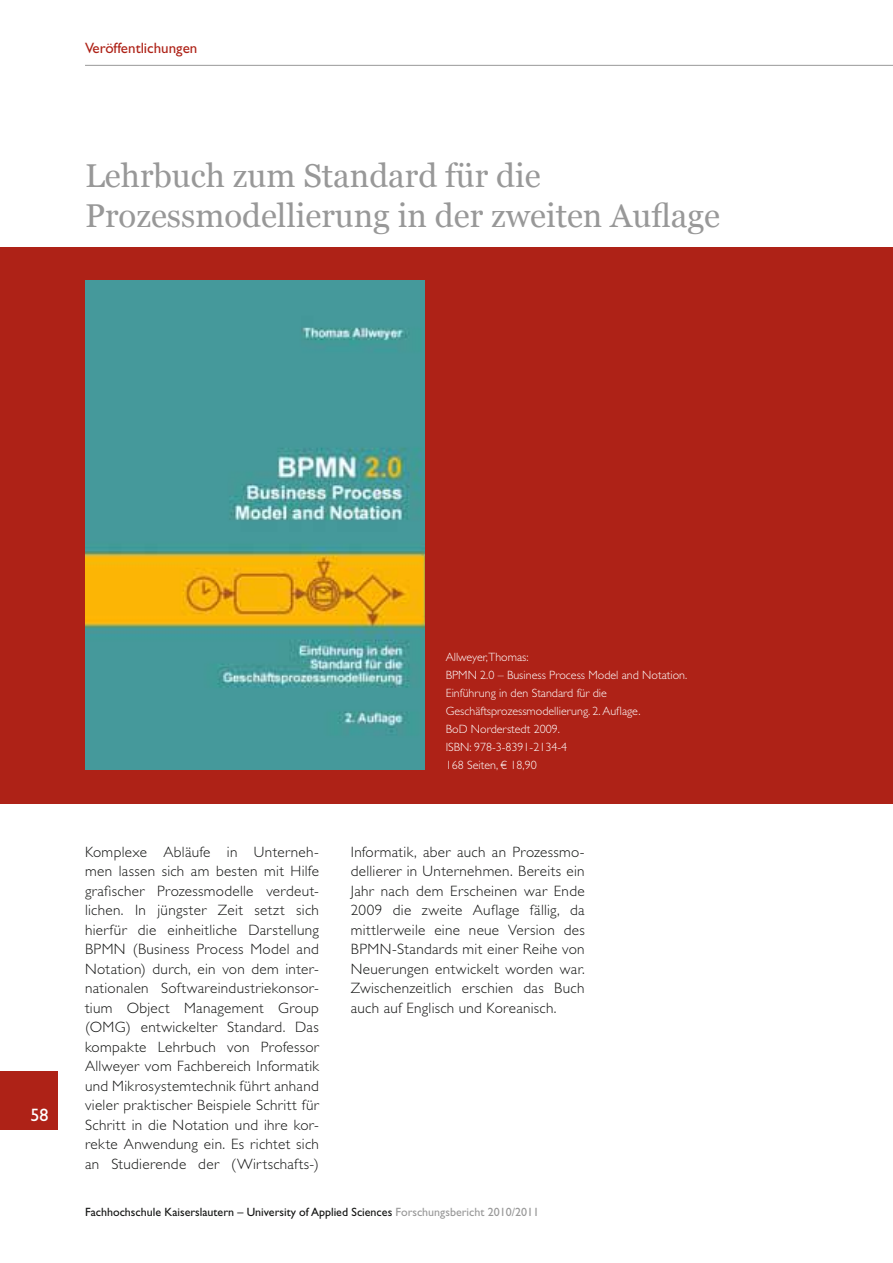
<style>
.page{position:relative;width:893px;height:1263px;background:#fff}
.page>*{position:absolute;margin:0;border:0;box-sizing:border-box;transform-origin:0 0}
.t1{font:33px/39.6px "Georgia";color:#989898}
.t2{font:18px "Gill Sans Std";color:#fff}
.t3{font:300 15px/19.5px "Gill Sans Std";letter-spacing:.02em;color:#131413;text-align:justify}
.t4{font:15px "Gill Sans Std";color:#ae2217}
.t5{font:300 12px/18px "Gill Sans Std";color:#fff}
.t6{font:12px "Gill Sans Std";color:#131413}
.s1{color:#989898}
</style>
<div class="page">
<hr style="left:85px;top:65px;width:808px;height:1px;background:#989898">
<div style="left:0;top:1071px;width:57px;height:58px;background:#ae2217"></div>
<div style="left:0;top:247px;width:893px;height:557px;background:#ae2217"></div>
<img style="left:85px;top:280px;width:340px;height:489px">
<p class="t4" style="left:85px;top:42px;width:114px">Veröffentlichungen</p>
<h1 class="t1" style="left:85px;top:156px;width:637px">Lehrbuch zum Standard für die<br>Prozessmodellierung in der zweiten Auflage</h1>
<p class="t2" style="left:31px;top:1109px;width:19px">58</p>
<p class="t3" style="left:85px;top:843px;width:235px">Komplexe Abläufe in Unterneh&shy;men lassen sich am besten mit Hilfe grafischer Prozessmodelle verdeut&shy;lichen. In jüngster Zeit setzt sich hierfür die einheitliche Darstellung BPMN (Business Process Model and Notation) durch, ein von dem inter&shy;nationalen Softwareindustriekonsor&shy;tium Object Management Group (OMG) entwickelter Standard. Das kompakte Lehrbuch von Professor Allweyer vom Fachbereich Informatik und Mikro systemtechnik führt anhand vieler praktischer Beispiele Schritt für Schritt in die Notation und ihre kor&shy;rekte Anwendung ein. Es richtet sich an Studierende der (Wirtschafts-)</p>
<p class="t5" style="left:446px;top:649px;width:243px">Allweyer,Thomas:<br>BPMN 2.0 – Business Process Model and Notation.<br>Einführung in den Standard für die<br>Geschäftsprozessmodellierung. 2. Auflage.<br>BoD Norderstedt 2009.<br>ISBN: 978-3-8391-2134-4<br>168 Seiten, € 18,90</p>
<p class="t3" style="left:351px;top:843px;width:235px">Informatik, aber auch an Prozessmo&shy;dellierer in Unter nehmen. Bereits ein Jahr nach dem Erscheinen war Ende 2009 die zweite Auflage fällig, da mittlerweile eine neue Version des BPMN-Standards mit einer Reihe von Neuerungen entwickelt worden war.<br>Zwischenzeitlich erschien das Buch auch auf Englisch und Koreanisch.</p>
<p class="t6" style="left:85px;top:1207px;width:456px">Fachhochschule Kaiserslautern – University of Applied Sciences <span class="s1">Forschungsbericht 2010/2011</span></p>
</div>
